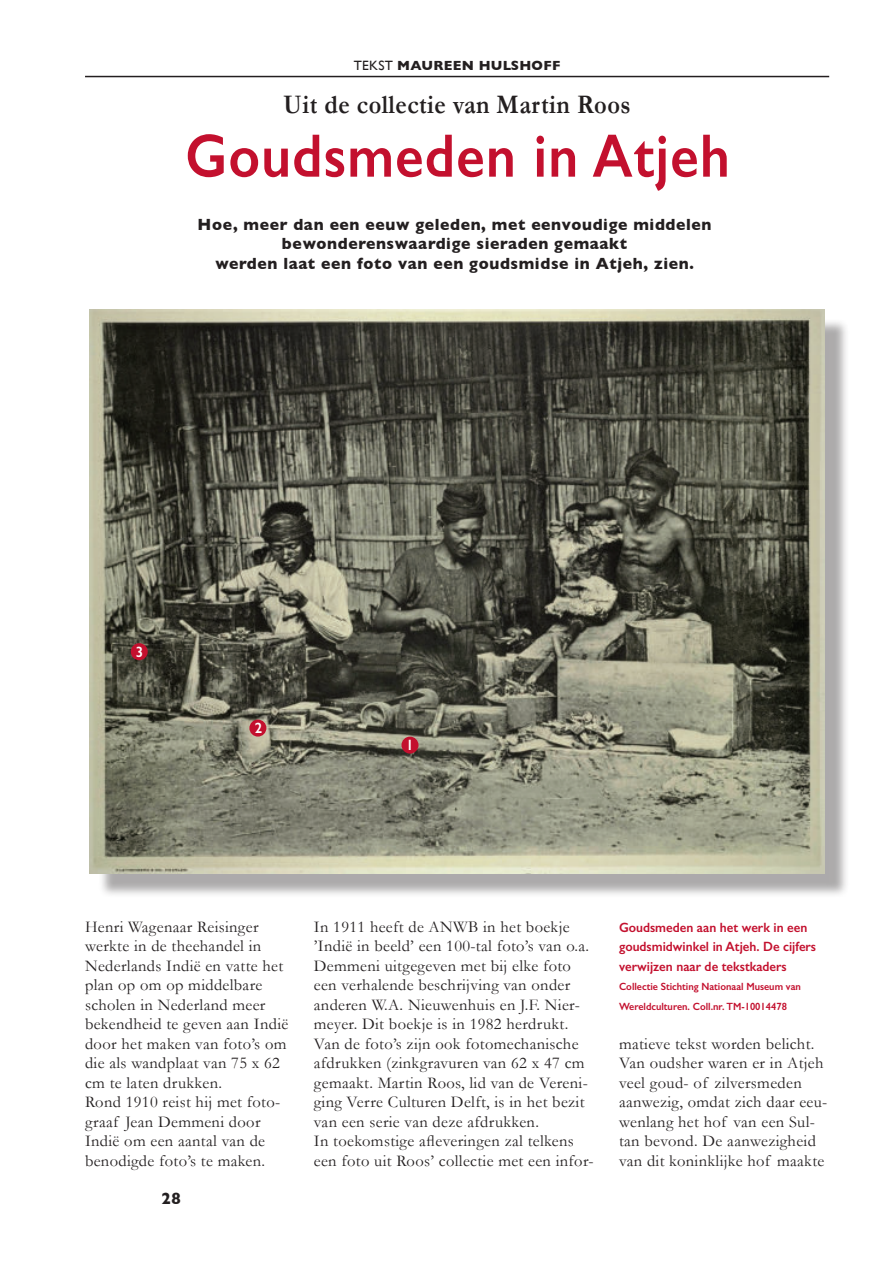
<style>
.page{position:relative;width:893px;height:1263px;background:#fff}
.page>*{position:absolute;margin:0;border:0;box-sizing:border-box;transform-origin:0 0}
.t1{font:600 61.5px "Gill Sans";letter-spacing:.02em;color:#c3102e;scale:.9 1}
.t2{font:700 27px "Garamond";letter-spacing:.02em;color:#231f20;scale:.9 1}
.t3{font:16.5px/19.5px "Garamond";letter-spacing:.02em;color:#231f20}
.t4{font:700 16.5px/19.5px "Gill Sans";letter-spacing:.04em;color:#231f20;text-align:center;scale:.95 1}
.t5{font:600 15px "Gill Sans";color:#fff;scale:.95 1}
.t6{font:600 13.5px/19.5px "Gill Sans";color:#c3102e;scale:.95 1}
.t7{font:700 13.5px "Gill Sans";letter-spacing:.02em;color:#231f20}
.t8{font:600 10.5px/19.5px "Gill Sans";color:#c3102e;scale:.95 1}
.s1{font-weight:400}
</style>
<div class="page">
<hr style="left:85px;top:76px;width:744px;height:1px;background:#231f20">
<div style="left:98px;top:318px;width:752px;height:580px;background:#231f20;opacity:.38"></div>
<img style="left:90px;top:309px;width:735px;height:564px">
<div style="left:131px;top:643px;width:17px;height:17px;background:#c3102e;border-radius:50%"></div>
<div style="left:401px;top:736px;width:17px;height:18px;background:#c3102e;border-radius:50%"></div>
<div style="left:249px;top:719px;width:17px;height:17px;background:#c3102e;border-radius:50%"></div>
<p class="t7" style="left:354px;top:60px;width:208px"><span class="s1">TEKST</span> MAUREEN HULSHOFF</p>
<h2 class="t2" style="left:284px;top:87px;width:387px">Uit de collectie van Martin Roos</h2>
<h1 class="t1" style="left:185px;top:134px;width:607px">Goudsmeden in Atjeh</h1>
<p class="t4" style="left:198px;top:215px;width:542px">Hoe, meer dan een eeuw geleden, met eenvoudige middelen bewonderenswaardige sieraden gemaakt<br>werden laat een foto van een goudsmidse in Atjeh, zien.</p>
<p class="t5" style="left:136px;top:646px;width:9px">3</p>
<p class="t5" style="left:255px;top:723px;width:9px">2</p>
<p class="t5" style="left:406px;top:740px;width:9px">1</p>
<p class="t3" style="left:85px;top:918px;width:205px">Henri Wagenaar Reisinger werkte in de theehandel in<br>Nederlands Indië en vatte het plan op om op middelbare scholen in Nederland meer bekendheid te geven aan Indië door het maken van foto’s om die als wandplaat van 75 x 62 cm te laten drukken.<br>Rond 1910 reist hij met foto&shy;graaf Jean Demmeni door<br>Indië om een aantal van de benodigde foto’s te maken.</p>
<p class="t3" style="left:314px;top:918px;width:281px">In 1911 heeft de ANWB in het boekje ’Indië in beeld’ een 100-tal foto’s van o.a.<br>Demmeni uitgegeven met bij elke foto een verhalende beschrijving van onder anderen W.A. Nieuwenhuis en J.F. Nier&shy;meyer. Dit boekje is in 1982 herdrukt.<br>Van de foto’s zijn ook fotomechanische afdrukken (zinkgravuren van 62 x 47 cm gemaakt. Martin Roos, lid van de Vereni&shy;ging Verre Culturen Delft, is in het bezit van een serie van deze afdrukken.<br>In toekomstige afleveringen zal telkens een foto uit Roos’ collectie met een infor-</p>
<p class="t4" style="left:162px;top:1190px;width:22px">28</p>
<p class="t6" style="left:619px;top:919px;width:209px">Goudsmeden aan het werk in een goudsmidwinkel in Atjeh. De cijfers verwijzen naar de tekstkaders</p>
<p class="t8" style="left:619px;top:978px;width:193px">Collectie Stichting Nationaal Museum van<br>Wereldculturen. Coll.nr. TM-10014478</p>
<p class="t3" style="left:619px;top:1035px;width:210px">matieve tekst worden belicht.<br>Van oudsher waren er in Atjeh veel goud- of zilversmeden aanwezig, omdat zich daar eeu&shy;wenlang het hof van een Sul&shy;tan bevond. De aanwezigheid van dit koninklijke hof maakte</p>
</div>
